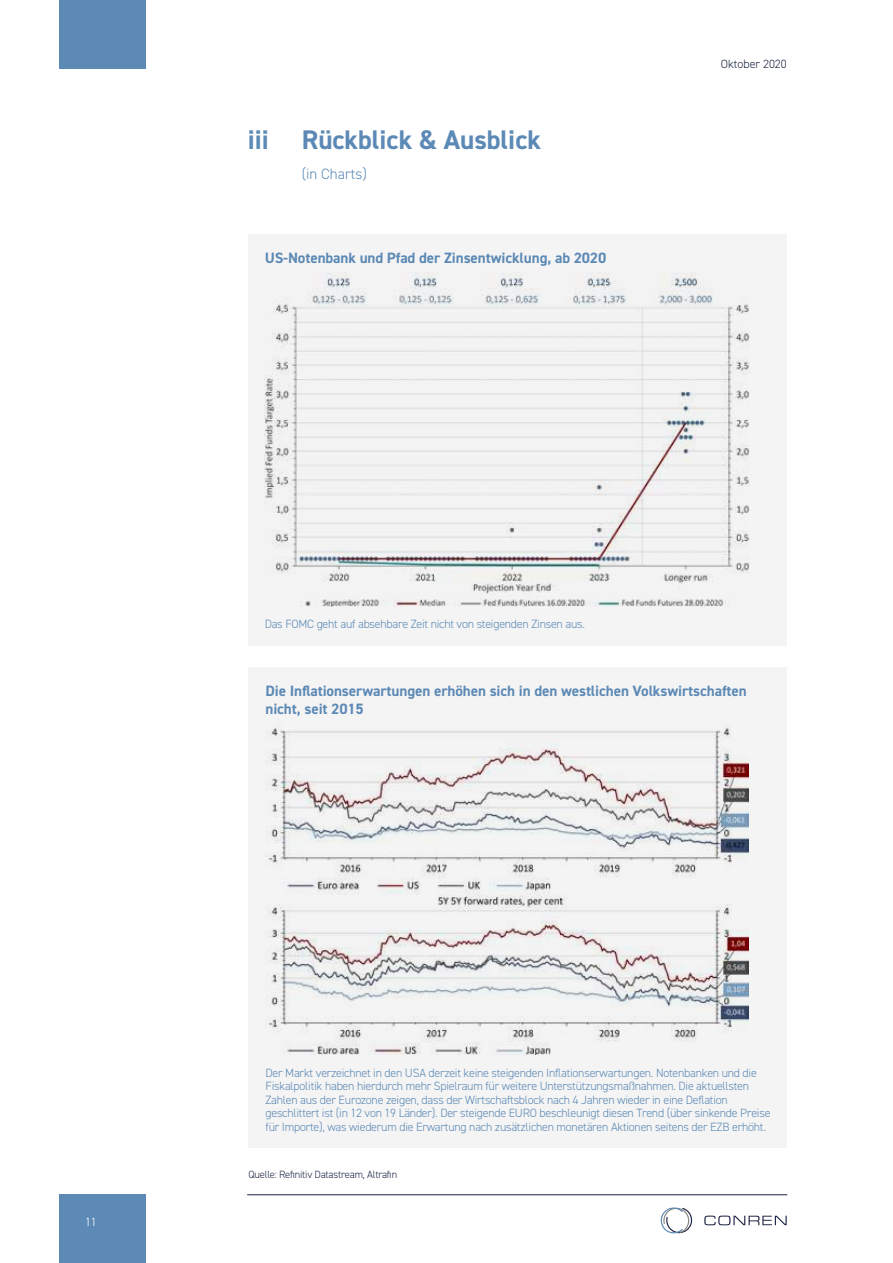
<style>
.page{position:relative;width:893px;height:1263px;background:#fff}
.page>*{position:absolute;margin:0;border:0;box-sizing:border-box;transform-origin:0 0}
.t1{font:700 27px "DIN2014";color:#5c89b5}
.t2{font:700 15px/18px "DIN2014";color:#5c89b5}
.t3{font:300 15px "DIN2014";color:#5c89b5}
.t4{font:300 12px/13.5px "DIN2014";letter-spacing:-.02em;color:#5c89b5}
.t5{font:300 12px "DIN2014";color:#1d2444}
.t6{font:300 12px "DIN2014";color:#fff}
.t7{font:300 10.5px "DIN2014";letter-spacing:-.02em;color:#1d2444}
</style>
<div class="page">
<div style="left:60px;top:1195px;width:86px;height:68px;background:#5c89b5"></div>
<div style="left:60px;top:0;width:86px;height:68px;background:#5c89b5"></div>
<hr style="left:247px;top:1194px;width:540px;height:1px;background:#1d2444">
<svg style="left:660px;top:1207px;width:33px;height:26px"></svg>
<svg style="left:704px;top:1215px;width:83px;height:10px"></svg>
<div style="left:248px;top:234px;width:539px;height:411px;background:#f4f4f4"></div>
<img style="left:265px;top:273px;width:484px;height:333px">
<div style="left:248px;top:667px;width:539px;height:481px;background:#f4f4f4"></div>
<img style="left:265px;top:726px;width:483px;height:329px">
<p class="t6" style="left:85px;top:1215px;width:13px">11</p>
<h1 class="t1" style="left:248px;top:125px;width:295px">iii Rückblick &amp; Ausblick</h1>
<p class="t3" style="left:302px;top:166px;width:67px">(in Charts)</p>
<p class="t2" style="left:265px;top:249px;width:343px">US-Notenbank und Pfad der Zinsentwicklung, ab 2020</p>
<p class="t5" style="left:721px;top:58px;width:67px">Oktober 2020</p>
<p class="t4" style="left:265px;top:617px;width:322px">Das FOMC geht auf absehbare Zeit nicht von steigenden Zinsen aus.</p>
<p class="t2" style="left:265px;top:681px;width:483px">Die Inflationserwartungen erhöhen sich in den westlichen Volkswirtschaften nicht, seit 2015</p>
<p class="t4" style="left:265px;top:1066px;width:506px">Der Markt verzeichnet in den USA derzeit keine steigenden Inflationserwartungen. Notenbanken und die Fiskalpolitik haben hierdurch mehr Spielraum für weitere Unterstützungsmaßnahmen. Die aktuellsten Zahlen aus der Eurozone zeigen, dass der Wirtschaftsblock nach 4 Jahren wieder in eine Deflation geschlittert ist (in 12 von 19 Länder). Der steigende EURO beschleunigt diesen Trend (über sinkende Preise für Importe), was wiederum die Erwartung nach zusätzlichen monetären Aktionen seitens der EZB erhöht.</p>
<p class="t7" style="left:248px;top:1168px;width:150px">Quelle: Refinitiv Datastream, Altrafin</p>
</div>
